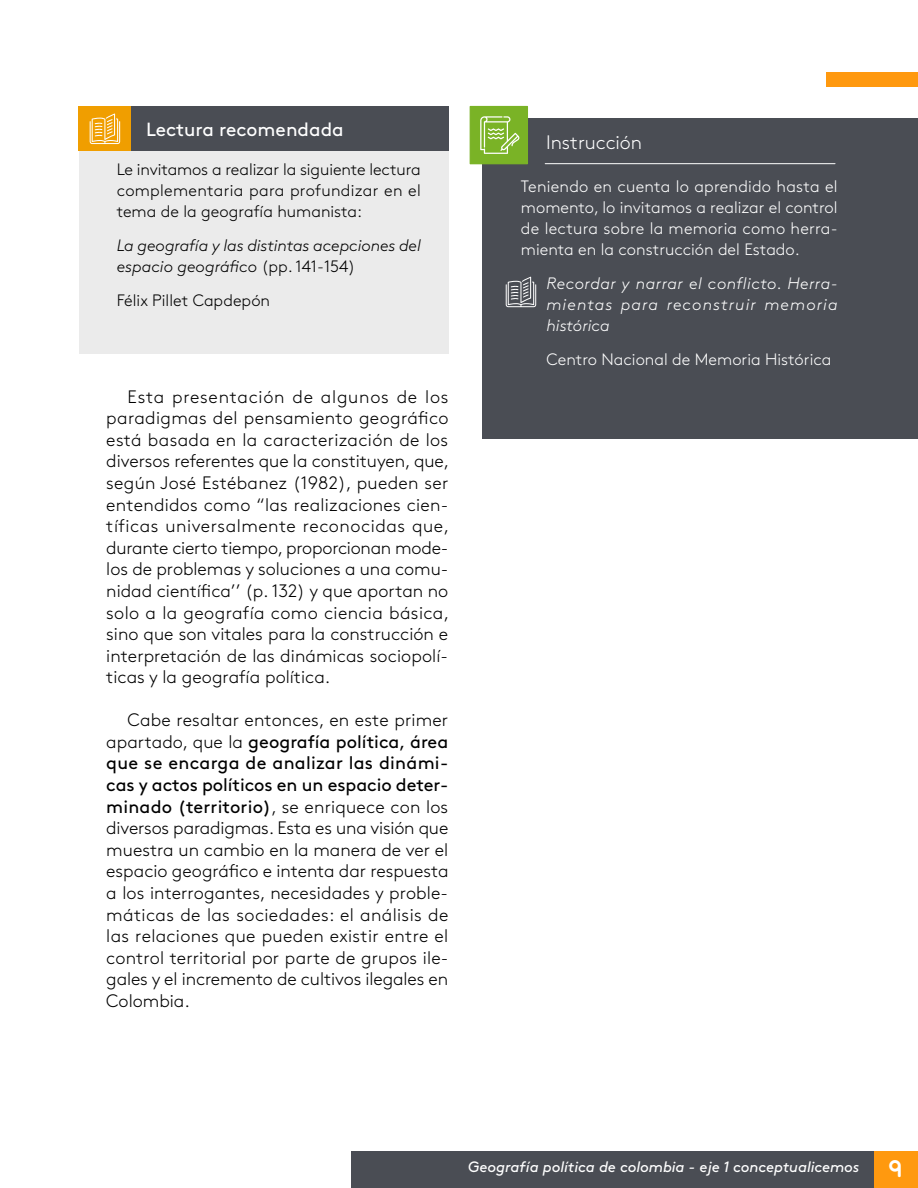
<style>
.page{position:relative;width:918px;height:1188px;background:#fff}
.page>*{position:absolute;margin:0;border:0;box-sizing:border-box;transform-origin:0 0}
.t1{font:300 19.5px "Brown Std";color:#fff}
.t2{font:19.05px "Brown Std";color:#fff}
.t3{font:300 18px/21.6px "Brown Std";color:#000;text-align:justify}
.t4{font:300 16.5px/21px "Brown Std";color:#fff;text-align:justify}
.t5{font:300 16.5px/21px "Brown Std";color:#000;text-align:justify}
.t6{font:italic 300 16.5px/21px "Brown Std";letter-spacing:.065em;color:#fff;text-align:justify}
.t7{font:italic 300 16.5px/21px "Brown Std";letter-spacing:-.005em;color:#000}
.t8{font:italic 15px "Brown Std";letter-spacing:-.005em;color:#fff}
.s1{font-style:normal}
.s2{font-weight:400}
.s3{font-family:"Areandina Voz";font-style:normal;font-size:24px}
</style>
<div class="page">
<div style="left:826px;top:72px;width:92px;height:15px;background:#ff990f"></div>
<div style="left:873px;top:1151px;width:45px;height:37px;background:#ff990f"></div>
<div style="left:351px;top:1151px;width:522px;height:37px;background:#4a4d54"></div>
<div style="left:79px;top:151px;width:369px;height:202px;background:#ebebeb"></div>
<div style="left:131px;top:106px;width:317px;height:45px;background:#4a4d54"></div>
<div style="left:79px;top:106px;width:52px;height:45px;background:#f09e00"></div>
<svg style="left:90px;top:114px;width:30px;height:30px"></svg>
<div style="left:483px;top:118px;width:435px;height:320px;background:#4a4d54"></div>
<div style="left:470px;top:106px;width:58px;height:58px;background:#7ab326"></div>
<hr style="left:545px;top:163px;width:290px;height:1px;background:#fff">
<svg style="left:480px;top:116px;width:39px;height:38px"></svg>
<svg style="left:506px;top:277px;width:30px;height:30px"></svg>
<p class="t2" style="left:146px;top:118px;width:199px">Lectura recomendada</p>
<p class="t5" style="left:117px;top:159px;width:306px">Le invitamos a realizar la siguiente lectura complementaria para profundizar en el tema de la geografía humanista:</p>
<p class="t7" style="left:117px;top:235px;width:306px">La geografía y las distintas acepciones del espacio geográfico <span class="s1">(pp. 141-154)</span></p>
<p class="t5" style="left:117px;top:290px;width:155px">Félix Pillet Capdepón</p>
<p class="t3" style="left:106px;top:386px;width:345px;text-indent:21px">Esta presentación de algunos de los paradigmas del pensamiento geográfico está basada en la caracterización de los diversos referentes que la constituyen, que, según José Estébanez (1982), pueden ser entendidos como “las realizaciones cien&shy;tíficas universalmente reconocidas que, durante cierto tiempo, proporcionan mode&shy;los de problemas y soluciones a una comu&shy;nidad científica’’ (p. 132) y que aportan no solo a la geografía como ciencia básica, sino que son vitales para la construcción e interpretación de las dinámicas sociopolí&shy;ticas y la geografía política.</p>
<p class="t3" style="left:106px;top:709px;width:344px;text-indent:21px">Cabe resaltar entonces, en este primer apartado, que la <span class="s2">geografía política, área que se encarga de analizar las dinámi&shy;cas y actos políticos en un espacio deter&shy;minado (territorio)</span>, se enriquece con los diversos paradigmas. Esta es una visión que muestra un cambio en la manera de ver el espacio geográfico e intenta dar respuesta a los interrogantes, necesidades y proble&shy;máticas de las sociedades: el análisis de las relaciones que pueden existir entre el control territorial por parte de grupos ile&shy;gales y el incremento de cultivos ilegales en Colombia.</p>
<p class="t1" style="left:546px;top:131px;width:98px">Instrucción</p>
<p class="t4" style="left:521px;top:176px;width:318px">Teniendo en cuenta lo aprendido hasta el momento, lo invitamos a realizar el control de lectura sobre la memoria como herra&shy;mienta en la construcción del Estado.</p>
<p class="t6" style="left:546px;top:273px;width:293px">Recordar y narrar el conflicto. Herra&shy;mientas para reconstruir memoria histórica</p>
<p class="t4" style="left:546px;top:349px;width:286px">Centro Nacional de Memoria Histórica</p>
<p class="t8" style="left:468px;top:1158px;width:436px">Geografía política de colombia - eje 1 conceptualicemos <span class="s3">9</span></p>
</div>
